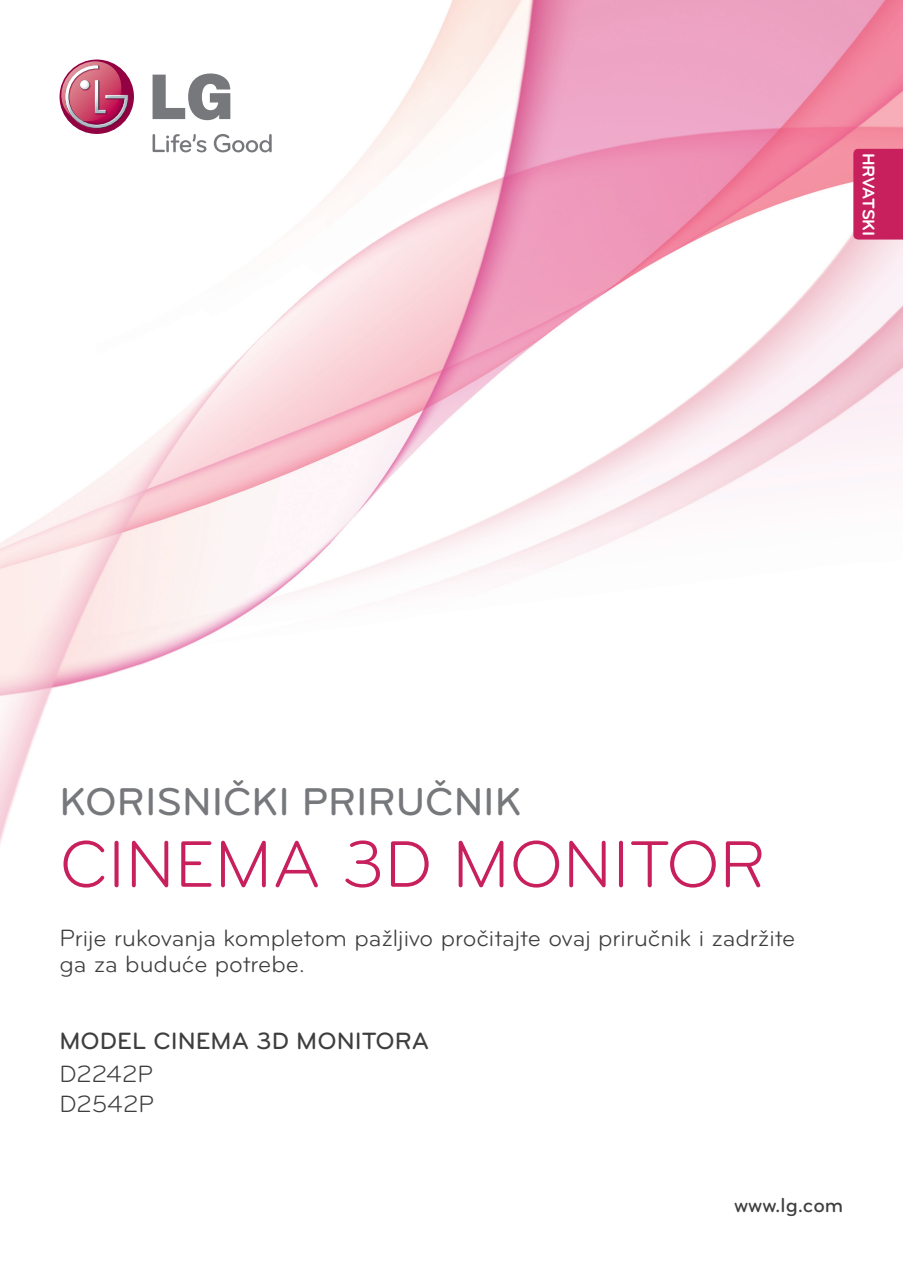
<style>
.page{position:relative;width:903px;height:1275px;background:#fff}
.page>*{position:absolute;margin:0;border:0;box-sizing:border-box;transform-origin:0 0}
.t1{font:68.25px "Bryant LG";color:#c8205d}
.t2{font:500 40.25px "Bryant LG";color:#76787b}
.t3{font:24.5px/26.2px "Bryant LG";color:#3e3e3f}
.t4{font:500 24.5px "Bryant LG";color:#3e3e3f}
.t5{font:500 21px "Bryant LG";color:#3e3e3f}
.t6{font:700 17.5px "Bryant LG";letter-spacing:-.005em;color:#fff}
</style>
<div class="page">
<img style="left:0;top:0;width:903px;height:844px">
<svg style="left:60px;top:60px;width:74px;height:74px"></svg>
<svg style="left:58px;top:61px;width:72px;height:69px"></svg>
<svg style="left:153px;top:73px;width:77px;height:47px"></svg>
<svg style="left:153px;top:134px;width:53px;height:18px"></svg>
<svg style="left:214px;top:134px;width:58px;height:18px"></svg>
<div style="left:853px;top:149px;width:50px;height:91px;background:#c8205d"></div>
<p class="t6" style="left:879px;top:153px;width:85px;rotate:90deg">HRVATSKI</p>
<p class="t2" style="left:60px;top:777px;width:464px">KORISNIČKI PRIRUČNIK</p>
<p class="t1" style="left:60px;top:823px;width:708px">CINEMA 3D MONITOR</p>
<p class="t3" style="left:60px;top:925px;width:737px">Prije rukovanja kompletom pažljivo pročitajte ovaj priručnik i zadržite ga za buduće potrebe.</p>
<p class="t4" style="left:60px;top:1025px;width:371px">MODEL CINEMA 3D MONITORA</p>
<p class="t3" style="left:60px;top:1061px;width:95px">D2242P</p>
<p class="t3" style="left:60px;top:1091px;width:96px">D2542P</p>
<p class="t5" style="left:734px;top:1192px;width:111px">www.lg.com</p>
</div>
